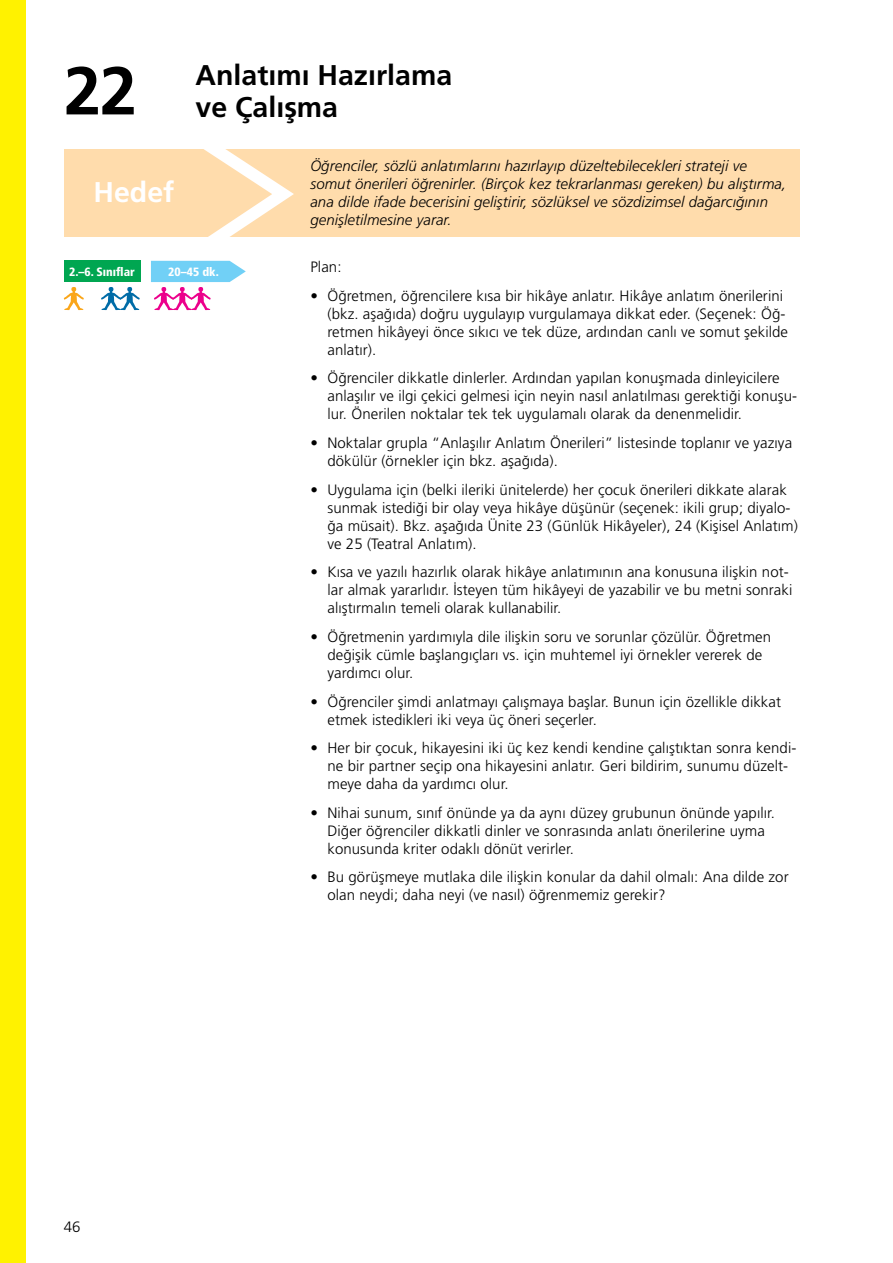
<style>
.page{position:relative;width:893px;height:1263px;background:#fff}
.page>*{position:absolute;margin:0;border:0;box-sizing:border-box;transform-origin:0 0}
.t1{font:700 67.5px "Frutiger LT Pro";color:#000}
.t2{font:700 28.5px "Frutiger LT Pro";color:#000}
.t3{font:700 28.5px "Frutiger LT Pro";color:#fff}
.t4{font:300 15px/18px "Frutiger LT Pro";letter-spacing:.005em;color:#000}
.t5{font:italic 300 15px/18px "Frutiger LT Pro";letter-spacing:.005em;color:#000}
.t6{font:900 condensed 12px "Frutiger LT Pro";color:#fff}
</style>
<div class="page">
<div style="left:64px;top:149px;width:735px;height:88px;background:#ffdcac"></div>
<svg style="left:101px;top:287px;width:39px;height:23px"></svg>
<svg style="left:64px;top:287px;width:20px;height:23px"></svg>
<svg style="left:151px;top:149px;width:143px;height:161px"></svg>
<div style="left:64px;top:261px;width:76px;height:21px;background:#00a651"></div>
<div style="left:0;top:0;width:26px;height:1263px;background:#fff200"></div>
<h1 class="t1" style="left:64px;top:51px;width:75px">22</h1>
<h2 class="t2" style="left:196px;top:59px;width:258px">Anlatımı Hazırlama</h2>
<h2 class="t2" style="left:196px;top:90px;width:144px">ve Çalışma</h2>
<h2 class="t3" style="left:94px;top:175px;width:82px">Hedef</h2>
<p class="t6" style="left:69px;top:264px;width:67px">2.–6. Sınıflar</p>
<p class="t6" style="left:168px;top:264px;width:52px">20–45 dk.</p>
<p class="t5" style="left:310px;top:157px;width:477px">Öğrenciler, sözlü anlatımlarını hazırlayıp düzeltebilecekleri strateji ve somut önerileri öğrenirler. (Birçok kez tekrarlanması gereken) bu alıştırma, ana dilde ifade becerisini geliştirir, sözlüksel ve sözdizimsel dağarcığının genişletilmesine yarar.</p>
<p class="t4" style="left:310px;top:258px;width:33px">Plan:</p>
<p class="t4" style="left:327px;top:287px;width:462px;text-indent:-17px">• Öğretmen, öğrencilere kısa bir hikâye anlatır. Hikâye anlatım önerilerini (bkz. aşağıda) doğru uygulayıp vurgulamaya dikkat eder. (Seçenek: Öğ&shy;retmen hikâyeyi önce sıkıcı ve tek düze, ardından canlı ve somut şekilde anlatır).</p>
<p class="t4" style="left:327px;top:369px;width:471px;text-indent:-17px">• Öğrenciler dikkatle dinlerler. Ardından yapılan konuşmada dinleyicilere anlaşılır ve ilgi çekici gelmesi için neyin nasıl anlatılması gerektiği konuşu&shy;lur. Önerilen noktalar tek tek uygulamalı olarak da denenmelidir.</p>
<p class="t4" style="left:327px;top:434px;width:466px;text-indent:-17px">• Noktalar grupla “Anlaşılır Anlatım Önerileri” listesinde toplanır ve yazıya dökülür (örnekler için bkz. aşağıda).</p>
<p class="t4" style="left:327px;top:480px;width:472px;text-indent:-17px">• Uygulama için (belki ileriki ünitelerde) her çocuk önerileri dikkate alarak sunmak istediği bir olay veya hikâye düşünür (seçenek: ikili grup; diyalo&shy;ğa müsait). Bkz. aşağıda Ünite 23 (Günlük Hikâyeler), 24 (Kişisel Anlatım) ve 25 (Teatral Anlatım).</p>
<p class="t4" style="left:327px;top:563px;width:466px;text-indent:-17px">• Kısa ve yazılı hazırlık olarak hikâye anlatımının ana konusuna ilişkin not&shy;lar almak yararlıdır. İsteyen tüm hikâyeyi de yazabilir ve bu metni sonraki alıştırmalın temeli olarak kullanabilir.</p>
<p class="t4" style="left:327px;top:628px;width:445px;text-indent:-17px">• Öğretmenin yardımıyla dile ilişkin soru ve sorunlar çözülür. Öğretmen değişik cümle başlangıçları vs. için muhtemel iyi örnekler vererek de yardımcı olur.</p>
<p class="t4" style="left:327px;top:692px;width:455px;text-indent:-17px">• Öğrenciler şimdi anlatmayı çalışmaya başlar. Bunun için özellikle dikkat etmek istedikleri iki veya üç öneri seçerler.</p>
<p class="t4" style="left:327px;top:739px;width:470px;text-indent:-17px">• Her bir çocuk, hikayesini iki üç kez kendi kendine çalıştıktan sonra kendi&shy;ne bir partner seçip ona hikayesini anlatır. Geri bildirim, sunumu düzelt&shy;meye daha da yardımcı olur.</p>
<p class="t4" style="left:327px;top:804px;width:449px;text-indent:-17px">• Nihai sunum, sınıf önünde ya da aynı düzey grubunun önünde yapılır.<br>Diğer öğrenciler dikkatli dinler ve sonrasında anlatı önerilerine uyma konusunda kriter odaklı dönüt verirler.</p>
<p class="t4" style="left:327px;top:868px;width:463px;text-indent:-17px">• Bu görüşmeye mutlaka dile ilişkin konular da dahil olmalı: Ana dilde zor olan neydi; daha neyi (ve nasıl) öğrenmemiz gerekir?</p>
<p class="t4" style="left:64px;top:1217px;width:18px">46</p>
</div>
